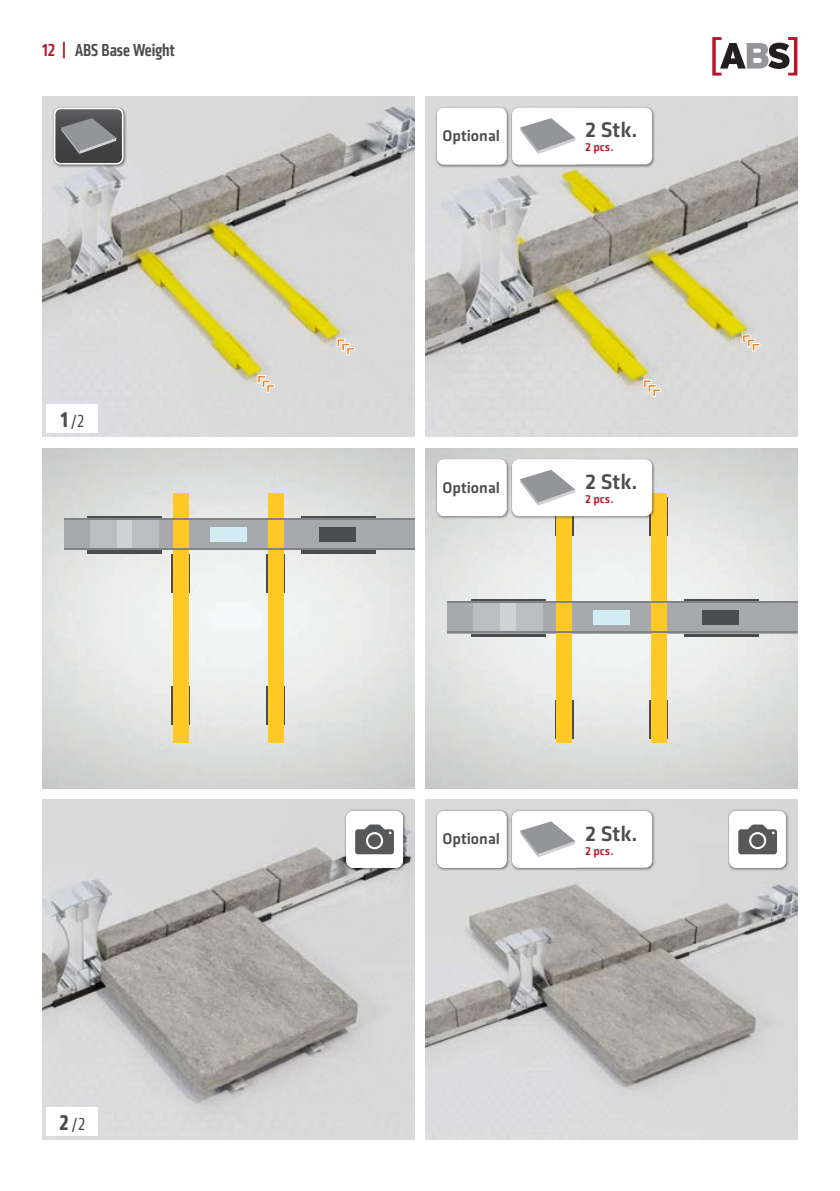
<style>
.page{position:relative;width:840px;height:1191px;background:#fff}
.page>*{position:absolute;margin:0;border:0;box-sizing:border-box;transform-origin:0 0}
.t1{font:500 22px "Klavika Basic";color:#4b4c4d}
.t2{font:500 18px "Klavika Condensed";color:#4b4c4d}
.t3{font:18px "Klavika Condensed";color:#4b4c4d}
.t4{font:500 16px "Klavika Basic";color:#4b4c4d}
.t5{font:500 12px "Klavika Basic";color:#b41725}
.s1{color:#b41725}
.s2{font-weight:700;font-size:22px}
</style>
<div class="page">
<img style="left:425px;top:448px;width:372px;height:340px">
<img style="left:43px;top:448px;width:371px;height:340px">
<div style="left:684px;top:599px;width:74px;height:37px;background:linear-gradient(to right,#a8a9ad,#a8a9ad)"></div>
<div style="left:471px;top:599px;width:74px;height:37px;background:linear-gradient(to right,#a8a9ad,#a8a9ad)"></div>
<div style="left:447px;top:601px;width:350px;height:32px;background:#a8a9ad"></div>
<svg style="left:649px;top:497px;width:19px;height:38px"></svg>
<svg style="left:649px;top:700px;width:19px;height:38px"></svg>
<div style="left:651px;top:493px;width:15px;height:250px;background:#fec927"></div>
<svg style="left:554px;top:519px;width:19px;height:16px"></svg>
<svg style="left:554px;top:700px;width:19px;height:38px"></svg>
<div style="left:556px;top:493px;width:15px;height:250px;background:#fec927"></div>
<hr style="left:447px;top:631px;width:350px;height:2px;background:#808285">
<hr style="left:447px;top:601px;width:350px;height:2px;background:#808285">
<div style="left:473px;top:603px;width:69px;height:28px;background:#d1d2d4"></div>
<div style="left:515px;top:603px;width:27px;height:28px;background:#bcbdc0"></div>
<div style="left:473px;top:603px;width:26px;height:28px;background:#bcbdc0"></div>
<div style="left:702px;top:610px;width:36px;height:15px;background:#4b4c4d"></div>
<div style="left:593px;top:610px;width:36px;height:15px;background:#d2edf3"></div>
<div style="left:301px;top:516px;width:74px;height:37px;background:#4b4c4d"></div>
<div style="left:88px;top:516px;width:74px;height:37px;background:#4b4c4d"></div>
<div style="left:64px;top:518px;width:350px;height:32px;background:#a8a9ad"></div>
<svg style="left:266px;top:554px;width:19px;height:38px"></svg>
<svg style="left:266px;top:686px;width:19px;height:38px"></svg>
<div style="left:268px;top:493px;width:15px;height:250px;background:#fec927"></div>
<svg style="left:171px;top:554px;width:19px;height:38px"></svg>
<svg style="left:171px;top:686px;width:19px;height:38px"></svg>
<div style="left:173px;top:493px;width:15px;height:250px;background:#fec927"></div>
<hr style="left:64px;top:548px;width:350px;height:2px;background:#808285">
<hr style="left:64px;top:518px;width:350px;height:2px;background:#808285">
<div style="left:90px;top:520px;width:69px;height:28px;background:#d1d2d4"></div>
<div style="left:133px;top:520px;width:26px;height:28px;background:#bcbdc0"></div>
<div style="left:90px;top:520px;width:26px;height:28px;background:#bcbdc0"></div>
<div style="left:319px;top:527px;width:36px;height:15px;background:#4b4c4d"></div>
<div style="left:210px;top:527px;width:36px;height:15px;background:#d2edf3"></div>
<svg style="left:712px;top:37px;width:85px;height:39px"></svg>
<img style="left:43px;top:96px;width:371px;height:341px">
<img style="left:425px;top:96px;width:372px;height:341px">
<img style="left:425px;top:799px;width:372px;height:341px">
<img style="left:43px;top:799px;width:371px;height:341px">
<div style="left:52px;top:106px;width:75px;height:62px;background:#231f20;opacity:.6"></div>
<svg style="left:55px;top:108px;width:68px;height:56px;background:#6d6d6f"></svg>
<div style="left:435px;top:106px;width:75px;height:62px;background:#231f20;opacity:.6"></div>
<svg style="left:437px;top:108px;width:69px;height:56px"></svg>
<div style="left:510px;top:106px;width:145px;height:62px;background:#231f20;opacity:.6"></div>
<div style="left:512px;top:108px;width:139px;height:56px;background:#fff;border-radius:7px"></div>
<svg style="left:520px;top:118px;width:55px;height:36px"></svg>
<div style="left:435px;top:809px;width:75px;height:62px;background:#231f20;opacity:.6"></div>
<svg style="left:437px;top:811px;width:69px;height:56px"></svg>
<div style="left:510px;top:809px;width:145px;height:62px;background:#231f20;opacity:.6"></div>
<div style="left:512px;top:811px;width:139px;height:56px;background:#fff;border-radius:7px"></div>
<svg style="left:520px;top:821px;width:55px;height:36px"></svg>
<div style="left:435px;top:458px;width:75px;height:61px;background:#231f20;opacity:.6"></div>
<svg style="left:437px;top:459px;width:69px;height:57px"></svg>
<div style="left:510px;top:458px;width:145px;height:61px;background:#231f20;opacity:.6"></div>
<div style="left:512px;top:459px;width:139px;height:57px;background:#fff;border-radius:7px"></div>
<svg style="left:520px;top:470px;width:55px;height:35px"></svg>
<svg style="left:256px;top:315px;width:19px;height:78px"></svg>
<svg style="left:336px;top:338px;width:19px;height:18px"></svg>
<svg style="left:642px;top:379px;width:19px;height:18px"></svg>
<svg style="left:741px;top:334px;width:19px;height:18px"></svg>
<div style="left:47px;top:404px;width:51px;height:28px;background:#fff"></div>
<div style="left:47px;top:1107px;width:51px;height:28px;background:#fff"></div>
<div style="left:344px;top:809px;width:62px;height:62px;background:#231f20;opacity:.6"></div>
<svg style="left:346px;top:811px;width:56px;height:56px"></svg>
<div style="left:368px;top:834px;width:13px;height:13px;background:#57585a;border-radius:50%"></div>
<div style="left:727px;top:809px;width:62px;height:62px;background:#231f20;opacity:.6"></div>
<svg style="left:728px;top:811px;width:57px;height:56px"></svg>
<div style="left:750px;top:834px;width:13px;height:13px;background:#57585a;border-radius:50%"></div>
<p class="t2" style="left:42px;top:39px;width:134px"><span class="s1">12 |</span> ABS Base Weight</p>
<p class="t3" style="left:60px;top:410px;width:25px"><span class="s2">1</span>/2</p>
<p class="t3" style="left:60px;top:1113px;width:27px"><span class="s2">2</span>/2</p>
<p class="t4" style="left:442px;top:125px;width:59px">Optional</p>
<h1 class="t1" style="left:584px;top:115px;width:54px">2 Stk.</h1>
<p class="t5" style="left:584px;top:139px;width:30px">2 pcs.</p>
<p class="t4" style="left:442px;top:476px;width:59px">Optional</p>
<h1 class="t1" style="left:584px;top:467px;width:54px">2 Stk.</h1>
<p class="t5" style="left:584px;top:491px;width:30px">2 pcs.</p>
<p class="t4" style="left:442px;top:828px;width:59px">Optional</p>
<h1 class="t1" style="left:584px;top:818px;width:54px">2 Stk.</h1>
<p class="t5" style="left:584px;top:842px;width:30px">2 pcs.</p>
</div>
